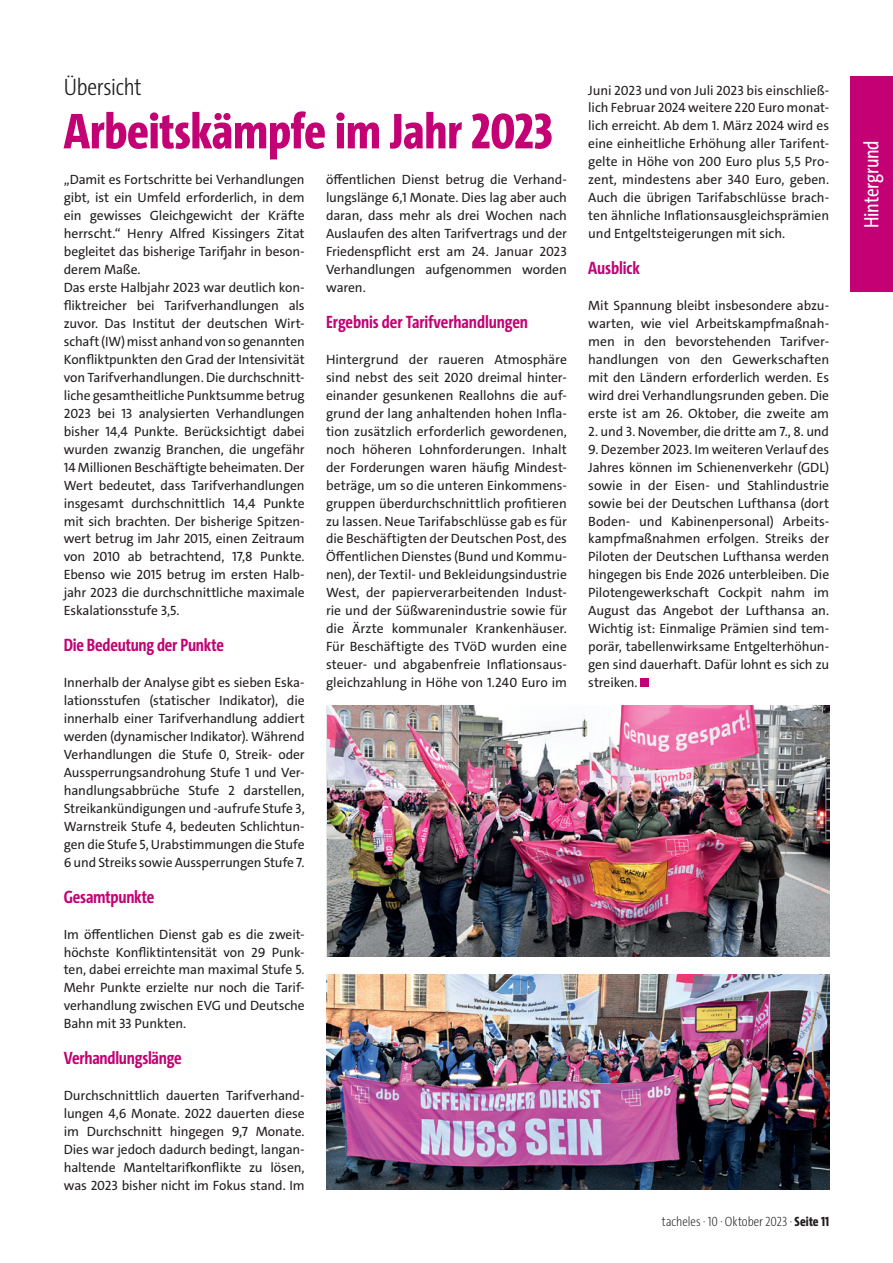
<style>
.page{position:relative;width:893px;height:1263px;background:#fff}
.page>*{position:absolute;margin:0;border:0;box-sizing:border-box;transform-origin:0 0}
._03_Überschrift_34pt_Mag{font:800 51px "The Sans Cd LF8";letter-spacing:-.005em;color:#c30175}
._02_Dachzeile_16pt{font:300 24px "The Sans Cd LF3";letter-spacing:-.015em;color:#231f20}
._05_Fliesstext{font:21px "The Sans Cd LF5 Plain";letter-spacing:-.01em;color:#fff}
._06_Zw-Überschrift_12_Mag{font:700 18px "The Sans Cd LF7";letter-spacing:-.01em;color:#c30175}
._05_Fliesstext-2{font:13.5px/18px "The Sans C4 s";letter-spacing:-.01em;color:#231f20;text-align:justify}
.t1{font:200 13.5px "The Sans Cd LF2";color:#231f20}
.s1{font-family:"The Sans Cd LF8";font-weight:800}
</style>
<div class="page">
<div style="left:850px;top:77px;width:43px;height:215px;background:#c30175"></div>
<img style="left:327px;top:705px;width:502px;height:251px">
<div style="left:640px;top:679px;width:9px;height:8px;background:#c30175"></div>
<img style="left:326px;top:974px;width:503px;height:216px">
<p class="_02_Dachzeile_16pt" style="left:64px;top:71px;width:79px">Übersicht</p>
<p class="_03_Überschrift_34pt_Mag" style="left:64px;top:98px;width:490px">Arbeitskämpfe im Jahr 2023</p>
<p class="_05_Fliesstext-2" style="left:64px;top:171px;width:242px">„Damit es Fortschritte bei Verhandlungen gibt, ist ein Umfeld erforderlich, in dem ein gewisses Gleichgewicht der Kräfte herrscht.“ Henry Alfred Kissingers Zitat begleitet das bisherige Tarifjahr in beson&shy;derem Maße.</p>
<p class="_05_Fliesstext-2" style="left:64px;top:279px;width:242px">Das erste Halbjahr 2023 war deutlich kon&shy;fliktreicher bei Tarifverhandlungen als zuvor. Das Institut der deutschen Wirt&shy;schaft (IW) misst anhand von so genannten Konfliktpunkten den Grad der Intensivität von Tarifverhandlungen. Die durchschnitt&shy;liche gesamtheitliche Punktsumme betrug 2023 bei 13 analysierten Verhandlungen bisher 14,4 Punkte. Berücksichtigt dabei wurden zwanzig Branchen, die ungefähr 14 Millionen Beschäftigte beheimaten. Der Wert bedeutet, dass Tarifverhandlungen insgesamt durchschnittlich 14,4 Punkte mit sich brachten. Der bisherige Spitzen&shy;wert betrug im Jahr 2015, einen Zeitraum von 2010 ab betrachtend, 17,8 Punkte.<br>Ebenso wie 2015 betrug im ersten Halb&shy;jahr 2023 die durchschnittliche maximale Eskalationsstufe 3,5.</p>
<p class="_06_Zw-Überschrift_12_Mag" style="left:64px;top:634px;width:162px">Die Bedeutung der Punkte</p>
<p class="_05_Fliesstext-2" style="left:64px;top:674px;width:242px">Innerhalb der Analyse gibt es sieben Eska&shy;lationsstufen (statischer Indikator), die innerhalb einer Tarifverhandlung addiert werden (dynamischer Indikator). Während Verhandlungen die Stufe 0, Streik- oder Aussperrungsandrohung Stufe 1 und Ver&shy;handlungsabbrüche Stufe 2 darstellen, Streikankündigungen und -aufrufe Stufe 3, Warnstreik Stufe 4, bedeuten Schlichtun&shy;gen die Stufe 5, Urabstimmungen die Stufe 6 und Streiks sowie Aussperrungen Stufe 7.</p>
<p class="_06_Zw-Überschrift_12_Mag" style="left:64px;top:885px;width:92px">Gesamtpunkte</p>
<p class="_05_Fliesstext-2" style="left:64px;top:925px;width:242px">Im öffentlichen Dienst gab es die zweit&shy;höchste Konfliktintensität von 29 Punk&shy;ten, dabei erreichte man maximal Stufe 5.<br>Mehr Punkte erzielte nur noch die Tarif&shy;verhandlung zwischen EVG und Deutsche Bahn mit 33 Punkten.</p>
<p class="_06_Zw-Überschrift_12_Mag" style="left:64px;top:1046px;width:119px">Verhandlungslänge</p>
<p class="_05_Fliesstext-2" style="left:64px;top:1087px;width:242px">Durchschnittlich dauerten Tarifverhand&shy;lungen 4,6 Monate. 2022 dauerten diese im Durchschnitt hingegen 9,7 Monate.<br>Dies war jedoch dadurch bedingt, langan&shy;haltende Manteltarifkonflikte zu lösen, was 2023 bisher nicht im Fokus stand. Im</p>
<p class="_05_Fliesstext-2" style="left:326px;top:171px;width:242px">öffentlichen Dienst betrug die Verhand&shy;lungslänge 6,1 Monate. Dies lag aber auch daran, dass mehr als drei Wochen nach Auslaufen des alten Tarifvertrags und der Friedenspflicht erst am 24. Januar 2023<br>Verhandlungen aufgenommen worden waren.</p>
<p class="_06_Zw-Überschrift_12_Mag" style="left:326px;top:310px;width:203px">Ergebnis der Tarifverhandlungen</p>
<p class="_05_Fliesstext-2" style="left:326px;top:350px;width:242px">Hintergrund der raueren Atmosphäre sind nebst des seit 2020 dreimal hinter&shy;einander gesunkenen Reallohns die auf&shy;grund der lang anhaltenden hohen Infla&shy;tion zusätzlich erforderlich gewordenen, noch höheren Lohnforderungen. Inhalt der Forderungen waren häufig Mindest&shy;beträge, um so die unteren Einkommens&shy;gruppen überdurchschnittlich profitieren zu lassen. Neue Tarifabschlüsse gab es für die Beschäftigten der Deutschen Post, des Öffentlichen Dienstes (Bund und Kommu&shy;nen), der Textil- und Bekleidungsindustrie West, der papierverarbeitenden Indust&shy;rie und der Süßwarenindustrie sowie für die Ärzte kommunaler Krankenhäuser.<br>Für Beschäftigte des TVöD wurden eine steuer- und abgabenfreie Inflationsaus&shy;gleichzahlung in Höhe von 1.240 Euro im</p>
<p class="_05_Fliesstext-2" style="left:588px;top:81px;width:242px">Juni 2023 und von Juli 2023 bis einschließ&shy;lich Februar 2024 weitere 220 Euro monat&shy;lich erreicht. Ab dem 1. März 2024 wird es eine einheitliche Erhöhung aller Tarifent&shy;gelte in Höhe von 200 Euro plus 5,5 Pro&shy;zent, mindestens aber 340 Euro, geben.<br>Auch die übrigen Tarifabschlüsse brach&shy;ten ähnliche Inflationsausgleichsprämien und Entgeltsteigerungen mit sich.</p>
<p class="_06_Zw-Überschrift_12_Mag" style="left:588px;top:256px;width:53px">Ausblick</p>
<p class="_05_Fliesstext-2" style="left:588px;top:297px;width:242px">Mit Spannung bleibt insbesondere abzu&shy;warten, wie viel Arbeitskampfmaßnah&shy;men in den bevorstehenden Tarifver&shy;handlungen von den Gewerkschaften mit den Ländern erforderlich werden. Es wird drei Verhandlungsrunden geben. Die erste ist am 26. Oktober, die zweite am</p>
<p class="_05_Fliesstext-2" style="left:588px;top:422px;width:242px">2. und 3. November, die dritte am 7., 8. und</p>
<p class="_05_Fliesstext-2" style="left:588px;top:440px;width:242px">9. Dezember 2023. Im weiteren Verlauf des Jahres können im Schienenverkehr (GDL) sowie in der Eisen- und Stahlindustrie sowie bei der Deutschen Lufthansa (dort Boden- und Kabinenpersonal) Arbeits&shy;kampfmaßnahmen erfolgen. Streiks der Piloten der Deutschen Lufthansa werden hingegen bis Ende 2026 unterbleiben. Die Pilotengewerkschaft Cockpit nahm im August das Angebot der Lufthansa an.<br>Wichtig ist: Einmalige Prämien sind tem&shy;porär, tabellenwirksame Entgelterhöhun&shy;gen sind dauerhaft. Dafür lohnt es sich zu streiken.</p>
<p class="t1" style="left:662px;top:1212px;width:169px">tacheles · 10 · Oktober 2023 · <span class="s1">Seite 11</span></p>
<p class="_05_Fliesstext" style="left:858px;top:228px;width:89px;rotate:-90deg">Hintergrund</p>
</div>
